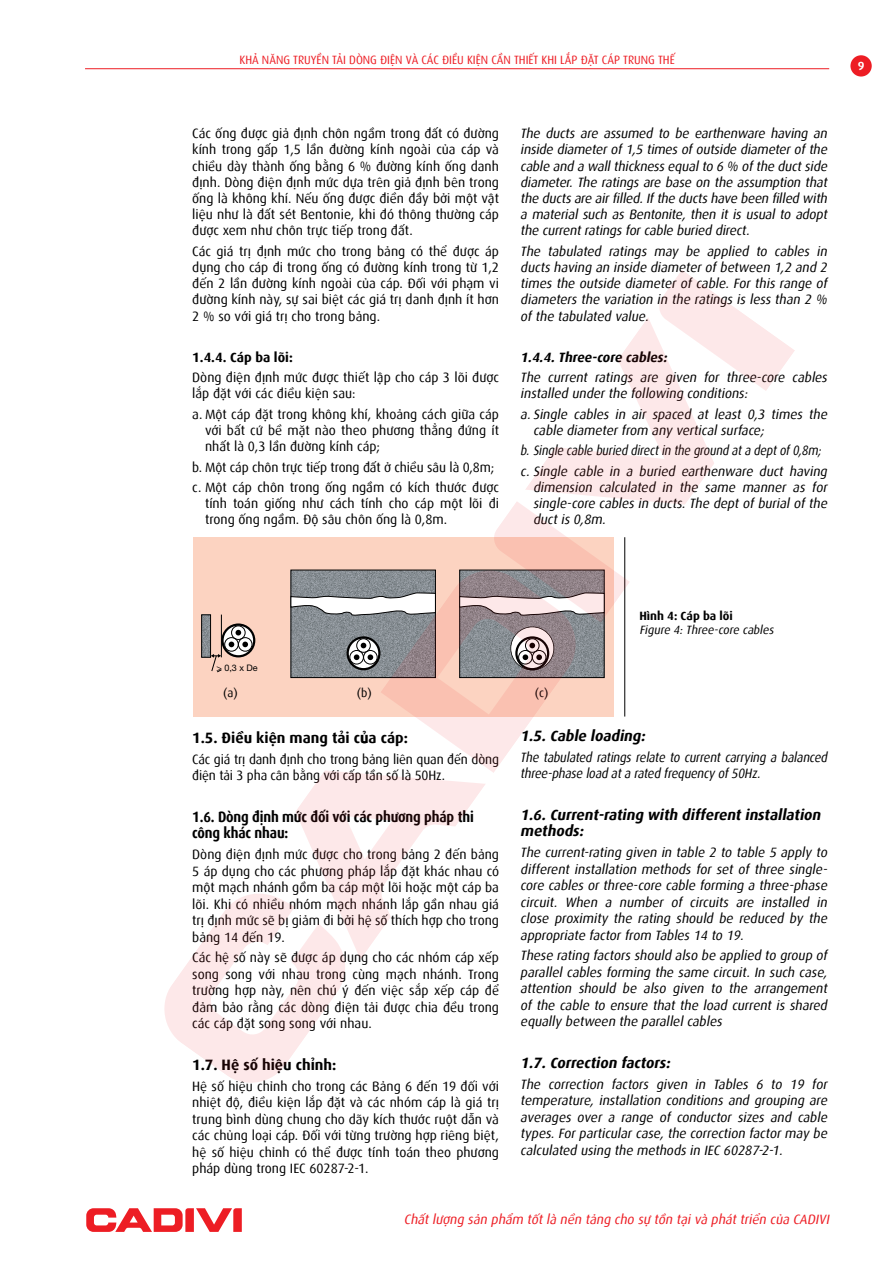
<style>
.page{position:relative;width:893px;height:1263px;background:#fff}
.page>*{position:absolute;margin:0;border:0;box-sizing:border-box;transform-origin:0 0}
.t1{font:italic 700 15px/16.5px "Dax VN";color:#000}
.t2{font:700 15px/16.5px "Dax VN";letter-spacing:-.01em;color:#000;scale:.9 1}
.t3{font:700 15px "Dax VN";letter-spacing:-.01em;color:#000}
.t4{font:13.5px/16.2px "Dax VN";color:#000;text-align:justify}
.t5{font:italic 13.5px/16.2px "Dax VN";color:#000;text-align:justify}
.t6{font:italic 13.5px/16.5px "Dax VN";color:#000;scale:.93 1}
.t7{font:italic 13.5px "Dax VN";color:#ed1d24}
.t8{font:italic 13.5px "Dax VN";color:#000;scale:.9 1}
.t9{font:italic 700 13.5px "Dax VN";color:#000}
.t10{font:700 13.5px "Dax VN";color:#000}
.t11{font:12px "Dax VN";color:#ed1d24;scale:.95 1}
.t12{font:italic 12px "Dax VN";color:#000}
.t13{font:700 12px "Dax VN";color:#000}
.t14{font:12px "Dax VN";color:#000}
.t15{font:700 12px "Dax VN";color:#fff}
.t16{font:500 9px "VN Helvetica";color:#000}
</style>
<div class="page">
<div style="left:850px;top:55px;width:22px;height:22px;background:#ed1d24;border-radius:50%"></div>
<hr style="left:85px;top:68px;width:744px;height:1px;background:#ed1d24">
<svg style="left:86px;top:1208px;width:156px;height:24px"></svg>
<svg style="left:164px;top:270px;width:631px;height:813px"></svg>
<p class="t11" style="left:239px;top:52px;width:460px">KHẢ NĂNG TRUYỀN TẢI DÒNG ĐIỆN VÀ CÁC ĐIỀU KIỆN CẦN THIẾT KHI LẮP ĐẶT CÁP TRUNG THẾ</p>
<p class="t15" style="left:858px;top:56px;width:8px">9</p>
<p class="t4" style="left:192px;top:125px;width:308px">Các ống được giả định chôn ngầm trong đất có đường kính trong gấp 1,5 lần đường kính ngoài của cáp và chiều dày thành ống bằng 6 % đường kính ống danh định. Dòng điện định mức dựa trên giả định bên trong ống là không khí. Nếu ống được điền đầy bởi một vật liệu như là đất sét Bentonie, khi đó thông thường cáp được xem như chôn trực tiếp trong đất.</p>
<p class="t4" style="left:192px;top:242px;width:308px">Các giá trị định mức cho trong bảng có thể được áp dụng cho cáp đi trong ống có đường kính trong từ 1,2 đến 2 lần đường kính ngoài của cáp. Đối với phạm vi đường kính này, sự sai biệt các giá trị danh định ít hơn 2 % so với giá trị cho trong bảng.</p>
<p class="t10" style="left:192px;top:346px;width:102px">1.4.4. Cáp ba lõi:</p>
<p class="t4" style="left:192px;top:369px;width:308px">Dòng điện định mức được thiết lập cho cáp 3 lõi được lắp đặt với các điều kiện sau:</p>
<p class="t4" style="left:205px;top:405px;width:295px;text-indent:-13px">a. Một cáp đặt trong không khí, khoảng cách giữa cáp với bất cứ bề mặt nào theo phương thẳng đứng ít nhất là 0,3 lần đường kính cáp;</p>
<p class="t4" style="left:192px;top:458px;width:304px">b. Một cáp chôn trực tiếp trong đất ở chiều sâu là 0,8m;</p>
<p class="t4" style="left:205px;top:479px;width:295px;text-indent:-13px">c. Một cáp chôn trong ống ngầm có kích thước được tính toán giống như cách tính cho cáp một lõi đi trong ống ngầm. Độ sâu chôn ống là 0,8m.</p>
<p class="t16" style="left:216px;top:297px;width:43px">&gt; 0,5 x De</p>
<p class="t16" style="left:272px;top:457px;width:13px">De</p>
<p class="t16" style="left:216px;top:509px;width:43px">&gt; 0,5 x De</p>
<p class="t5" style="left:520px;top:125px;width:311px">The ducts are assumed to be earthenware having an inside diameter of 1,5 times of outside diameter of the cable and a wallthicknessequalto 6 % ofthe ductside diameter. The ratings are base on the assumption that the ductsare airfilled.Ifthe ductshave been filled with a material such as Bentonite, then it is usual to adopt the currentratingsforcable buried direct.</p>
<p class="t5" style="left:520px;top:242px;width:311px">The tabulated ratings may be applied to cables in ducts having an inside diameter of between 1,2 and 2 times the outside diameter of cable. For this range of diameters the variation in the ratings is less than 2 % ofthe tabulated value.</p>
<p class="t9" style="left:520px;top:346px;width:151px">1.4.4.Three-core cables:</p>
<p class="t5" style="left:520px;top:369px;width:311px">The current ratings are given for three-core cables installed underthe following conditions:</p>
<p class="t5" style="left:533px;top:405px;width:298px;text-indent:-13px">a. Single cables in air spaced at least 0,3 times the cable diameterfrom any verticalsurface;</p>
<p class="t8" style="left:520px;top:442px;width:339px">b. Single cable buried directin the ground ata deptof0,8m;</p>
<p class="t5" style="left:533px;top:462px;width:298px;text-indent:-13px">c. Single cable in a buried earthenware duct having dimension calculated in the same manner as for single-core cables in ducts. The dept of burial of the ductis0,8m.</p>
<p class="t16" style="left:216px;top:662px;width:43px">&gt; 0,3 x De</p>
<p class="t13" style="left:639px;top:606px;width:95px">Hình 4: Cáp ba lõi</p>
<p class="t12" style="left:639px;top:622px;width:138px">Figure 4:Three-core cables</p>
<p class="t14" style="left:223px;top:685px;width:16px">(a)</p>
<p class="t14" style="left:357px;top:685px;width:17px">(b)</p>
<p class="t14" style="left:535px;top:685px;width:15px">(c)</p>
<p class="t3" style="left:192px;top:726px;width:217px">1.5. Điều kiện mang tải của cáp:</p>
<p class="t4" style="left:192px;top:750px;width:308px">Các giá trị danh định cho trong bảng liên quan đến dòng điện tải 3 pha cân bằng với cấp tần số là 50Hz.</p>
<p class="t2" style="left:192px;top:807px;width:314px">1.6. Dòng định mức đối với các phương pháp thi công khác nhau:</p>
<p class="t4" style="left:192px;top:846px;width:308px">Dòng điện định mức được cho trong bảng 2 đến bảng 5 áp dụng cho các phương pháp lắp đặt khác nhau có một mạch nhánh gồm ba cáp một lõi hoặc một cáp ba lõi. Khi có nhiều nhóm mạch nhánh lắp gần nhau giá trị định mức sẽ bị giảm đi bởi hệ số thích hợp cho trong bảng 14 đến 19.</p>
<p class="t4" style="left:192px;top:949px;width:308px">Các hệ số này sẽ được áp dụng cho các nhóm cáp xếp song song với nhau trong cùng mạch nhánh. Trong trường hợp này, nên chú ý đến việc sắp xếp cáp để đảm bảo rằng các dòng điện tải được chia đều trong các cáp đặt song song với nhau.</p>
<p class="t3" style="left:192px;top:1053px;width:146px">1.7. Hệ số hiệu chỉnh:</p>
<p class="t4" style="left:192px;top:1077px;width:308px">Hệ số hiệu chỉnh cho trong các Bảng 6 đến 19 đối với nhiệt độ, điều kiện lắp đặt và các nhóm cáp là giá trị trung bình dùng chung cho dãy kích thước ruột dẫn và các chủng loại cáp. Đối với từng trường hợp riêng biệt, hệ số hiệu chỉnh có thể được tính toán theo phương pháp dùng trong IEC 60287-2-1.</p>
<p class="t1" style="left:520px;top:726px;width:130px">1.5.Cable loading:</p>
<p class="t6" style="left:520px;top:748px;width:335px">The tabulated ratings relate to current carrying a balanced three-phase load ata rated frequency of50Hz.</p>
<p class="t1" style="left:520px;top:805px;width:305px">1.6.Current-rating with differentinstallation methods:</p>
<p class="t5" style="left:520px;top:843px;width:311px">The current-rating given in table 2 to table 5 apply to different installation methods for set of three single&shy;core cables or three-core cable forming a three-phase circuit. When a number of circuits are installed in close proximity the rating should be reduced by the appropriate factorfrom Tables14 to 19.</p>
<p class="t5" style="left:520px;top:947px;width:311px">These rating factors should also be applied to group of parallel cables forming the same circuit. In such case, attention should be also given to the arrangement of the cable to ensure that the load current is shared equally between the parallelcables</p>
<p class="t1" style="left:520px;top:1053px;width:155px">1.7.Correction factors:</p>
<p class="t5" style="left:520px;top:1075px;width:311px">The correction factors given in Tables 6 to 19 for temperature, installation conditions and grouping are averages over a range of conductor sizes and cable types. For particular case, the correction factor may be calculated using the methodsin IEC 60287-2-1.</p>
<p class="t7" style="left:404px;top:1210px;width:430px">Chấtlượng sản phẩm tốtlà nền tảng cho sự tồn tạivà pháttriển của CADIVI</p>
</div>
